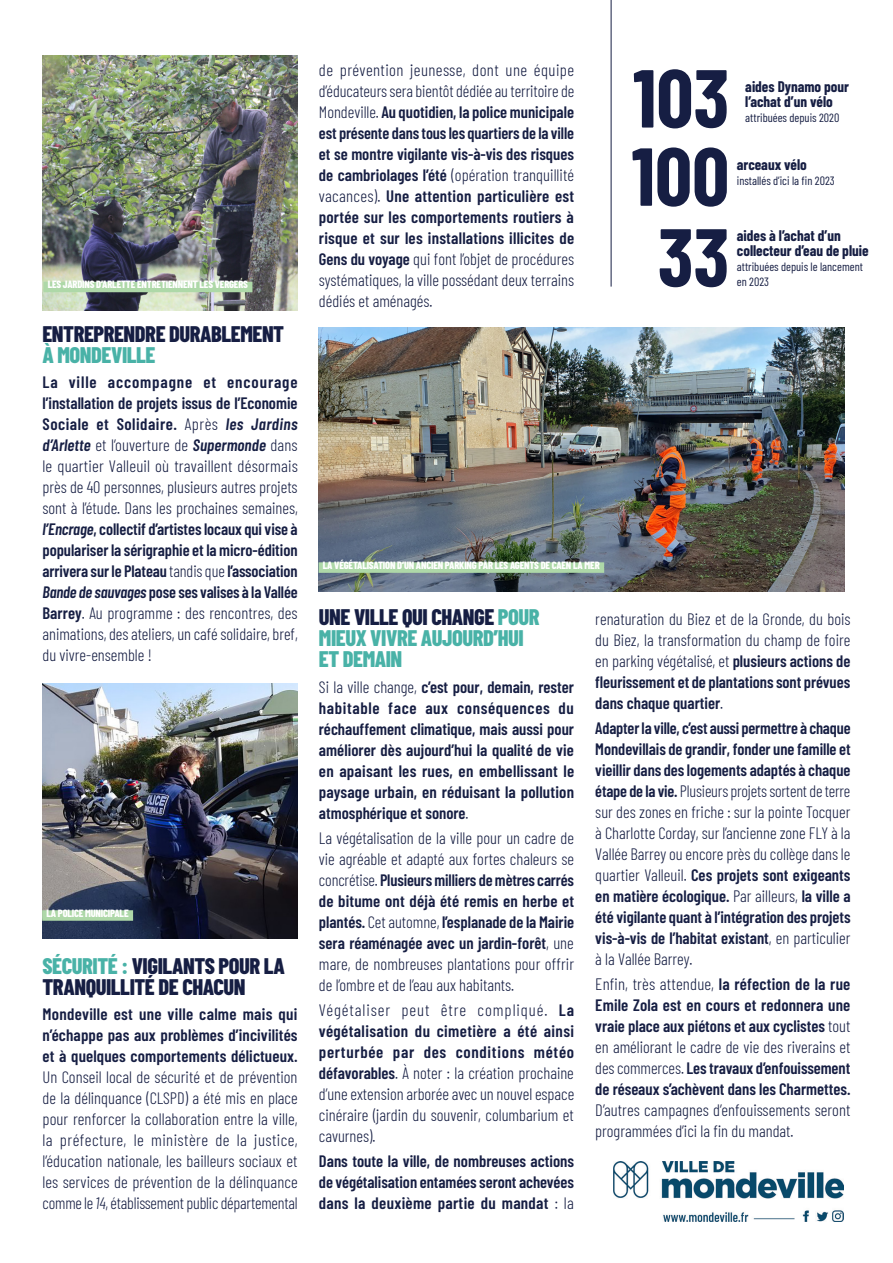
<style>
.page{position:relative;width:893px;height:1263px;background:#fff}
.page>*{position:absolute;margin:0;border:0;box-sizing:border-box;transform-origin:0 0}
.t1{font:700 82.05px/79.5px "Barlow Condensed";color:#161e43;text-align:center}
.t2{font:800 22.5px/21px "Barlow Condensed";letter-spacing:-.02em;color:#161e43}
.t3{font:800 22.5px/21px "Barlow Condensed";letter-spacing:-.02em;color:#49b2a7}
.t4{font:600 16.5px/21px "Barlow Condensed";letter-spacing:.005em;color:#161e43;text-align:justify}
.t5{font:300 16.5px/21px "Barlow Condensed";color:#161e43;text-align:justify}
.t6{font:700 15px/14.7px "Barlow Condensed";color:#161e43}
.t7{font:12px/15px "Barlow Condensed";color:#161e43}
.t8{font:800 10.5px "Barlow Condensed";letter-spacing:-.02em;color:#fff}
.s1{font-weight:600}
.s2{font-weight:600;font-style:italic}
.s3{color:#49b2a7}
.s4{font-style:italic}
.s5{font-weight:300}
.s6{color:#161e43}
</style>
<div class="page">
<hr style="left:611px;top:0;width:1px;height:287px;background:#161e43">
<img style="left:43px;top:55px;width:255px;height:255px">
<img style="left:319px;top:328px;width:526px;height:263px">
<img style="left:43px;top:683px;width:255px;height:256px">
<img style="left:614px;top:1162px;width:230px;height:60px">
<div style="left:42px;top:910px;width:91px;height:11px;background:#aed8a8"></div>
<div style="left:319px;top:562px;width:285px;height:11px;background:#aed8a8"></div>
<div style="left:43px;top:282px;width:209px;height:10px;background:#aed8a8"></div>
<p class="t8" style="left:48px;top:277px;width:202px">LES JARDINS D’ARLETTE ENTRETIENNENT LES VERGERS</p>
<h2 class="t2" style="left:43px;top:322px;width:243px">ENTREPRENDRE DURABLEMENT</h2>
<h2 class="t3" style="left:43px;top:343px;width:115px">À MONDEVILLE</h2>
<p class="t5" style="left:43px;top:371px;width:257px"><span class="s1">La ville accompagne et encourage l’installation de projets issus de l’Economie Sociale et Solidaire.</span> Après <span class="s2">les Jardins d’Arlette</span> et l’ouverture de <span class="s2">Supermonde</span> dans le quartier Valleuil où travaillent désormais près de 40 personnes, plusieurs autres projets sont à l’étude. Dans les prochaines semaines, <span class="s2">l’Encrage</span><span class="s1">, collectif d’artistes locaux qui vise à populariser la sérigraphie et la micro-édition arrivera sur le Plateau</span> tandis que <span class="s1">l’association </span><span class="s2">Bande de sauvages</span> <span class="s1">pose ses valises à la Vallée Barrey</span>. Au programme : des rencontres, des animations, des ateliers, un café solidaire, bref, du vivre-ensemble !</p>
<p class="t8" style="left:46px;top:905px;width:84px">LA POLICE MUNICIPALE</p>
<h2 class="t2" style="left:43px;top:954px;width:244px"><span class="s3">SÉCURITÉ :</span> VIGILANTS POUR LA<br>TRANQUILLITÉ DE CHACUN</h2>
<p class="t4" style="left:43px;top:1003px;width:257px">Mondeville est une ville calme mais qui n’échappe pas aux problèmes d’incivilités et à quelques comportements délictueux.</p>
<p class="t5" style="left:43px;top:1066px;width:257px">Un Conseil local de sécurité et de prévention de la délinquance (CLSPD) a été mis en place pour renforcer la collaboration entre la ville, la préfecture, le ministère de la justice, l’éducation nationale, les bailleurs sociaux et les services de prévention de la délinquance comme le <span class="s4">14</span>, établissement public départemental</p>
<p class="t4" style="left:319px;top:59px;width:257px"><span class="s5">de prévention jeunesse, dont une équipe d’éducateurs sera bientôt dédiée au territoire de Mondeville.</span> Au quotidien, la police municipale est présente dans tous les quartiers de la ville et se montre vigilante vis-à-vis des risques de cambriolages l’été <span class="s5">(opération tranquillité vacances).</span> Une attention particulière est portée sur les comportements routiers à risque et sur les installations illicites de Gens du voyage <span class="s5">qui font l’objet de procédures systématiques, la ville possédant deux terrains dédiés et aménagés.</span></p>
<h1 class="t1" style="left:632px;top:54px;width:99px">103<br>100<br>33</h1>
<p class="t6" style="left:745px;top:79px;width:105px">aides Dynamo pour l’achat d’un vélo</p>
<p class="t7" style="left:745px;top:109px;width:96px">attribuées depuis 2020</p>
<p class="t6" style="left:737px;top:156px;width:71px">arceaux vélo</p>
<p class="t7" style="left:737px;top:172px;width:99px">installés d’ici la fin 2023</p>
<p class="t6" style="left:737px;top:227px;width:133px">aides à l’achat d’un collecteur d’eau de pluie</p>
<p class="t7" style="left:737px;top:258px;width:128px">attribuées depuis le lancement en 2023</p>
<p class="t8" style="left:323px;top:557px;width:278px">LA VÉGÉTALISATION D’UN ANCIEN PARKING PAR LES AGENTS DE CAEN LA MER</p>
<h2 class="t3" style="left:319px;top:606px;width:222px"><span class="s6">UNE VILLE QUI CHANGE</span> POUR<br>MIEUX VIVRE AUJOURD’HUI<br>ET DEMAIN</h2>
<p class="t4" style="left:319px;top:675px;width:257px"><span class="s5">Si la ville change,</span> c’est pour, demain, rester habitable face aux conséquences du réchauffement climatique, mais aussi pour améliorer dès aujourd’hui la qualité de vie en apaisant les rues, en embellissant le paysage urbain, en réduisant la pollution atmosphérique et sonore<span class="s5">.</span></p>
<p class="t5" style="left:319px;top:826px;width:257px">La végétalisation de la ville pour un cadre de vie agréable et adapté aux fortes chaleurs se concrétise. <span class="s1">Plusieurs milliers de mètres carrés de bitume ont déjà été remis en herbe et plantés.</span> Cet automne, <span class="s1">l’esplanade de la Mairie sera réaménagée avec un jardin-forêt</span>, une mare, de nombreuses plantations pour offrir de l’ombre et de l’eau aux habitants.</p>
<p class="t5" style="left:319px;top:998px;width:257px">Végétaliser peut être compliqué. <span class="s1">La végétalisation du cimetière a été ainsi perturbée par des conditions météo défavorables</span>. À noter : la création prochaine d’une extension arborée avec un nouvel espace cinéraire (jardin du souvenir, columbarium et cavurnes).</p>
<p class="t4" style="left:319px;top:1150px;width:257px">Dans toute la ville, de nombreuses actions de végétalisation entamées seront achevées dans la deuxième partie du mandat <span class="s5">: la</span></p>
<p class="t5" style="left:595px;top:607px;width:257px">renaturation du Biez et de la Gronde, du bois du Biez, la transformation du champ de foire en parking végétalisé, et <span class="s1">plusieurs actions de fleurissement et de plantations sont prévues dans chaque quartier</span>.</p>
<p class="t4" style="left:595px;top:717px;width:257px">Adapter la ville, c’est aussi permettre à chaque Mondevillais de grandir, fonder une famille et vieillir dans des logements adaptés à chaque étape de la vie. <span class="s5">Plusieurs projets sortent de terre sur des zones en friche : sur la pointe Tocquer à Charlotte Corday, sur l’ancienne zone FLY à la Vallée Barrey ou encore près du collège dans le quartier Valleuil.</span> Ces projets sont exigeants en matière écologique. <span class="s5">Par ailleurs,</span> la ville a été vigilante quant à l’intégration des projets vis-à-vis de l’habitat existant<span class="s5">, en particulier à la Vallée Barrey.</span></p>
<p class="t4" style="left:595px;top:973px;width:257px"><span class="s5">Enfin, très attendue,</span> la réfection de la rue Emile Zola est en cours et redonnera une vraie place aux piétons et aux cyclistes <span class="s5">tout en améliorant le cadre de vie des riverains et des commerces.</span> Les travaux d’enfouissement de réseaux s’achèvent dans les Charmettes.</p>
<p class="t5" style="left:595px;top:1099px;width:257px">D’autres campagnes d’enfouissements seront programmées d’ici la fin du mandat.</p>
</div>
